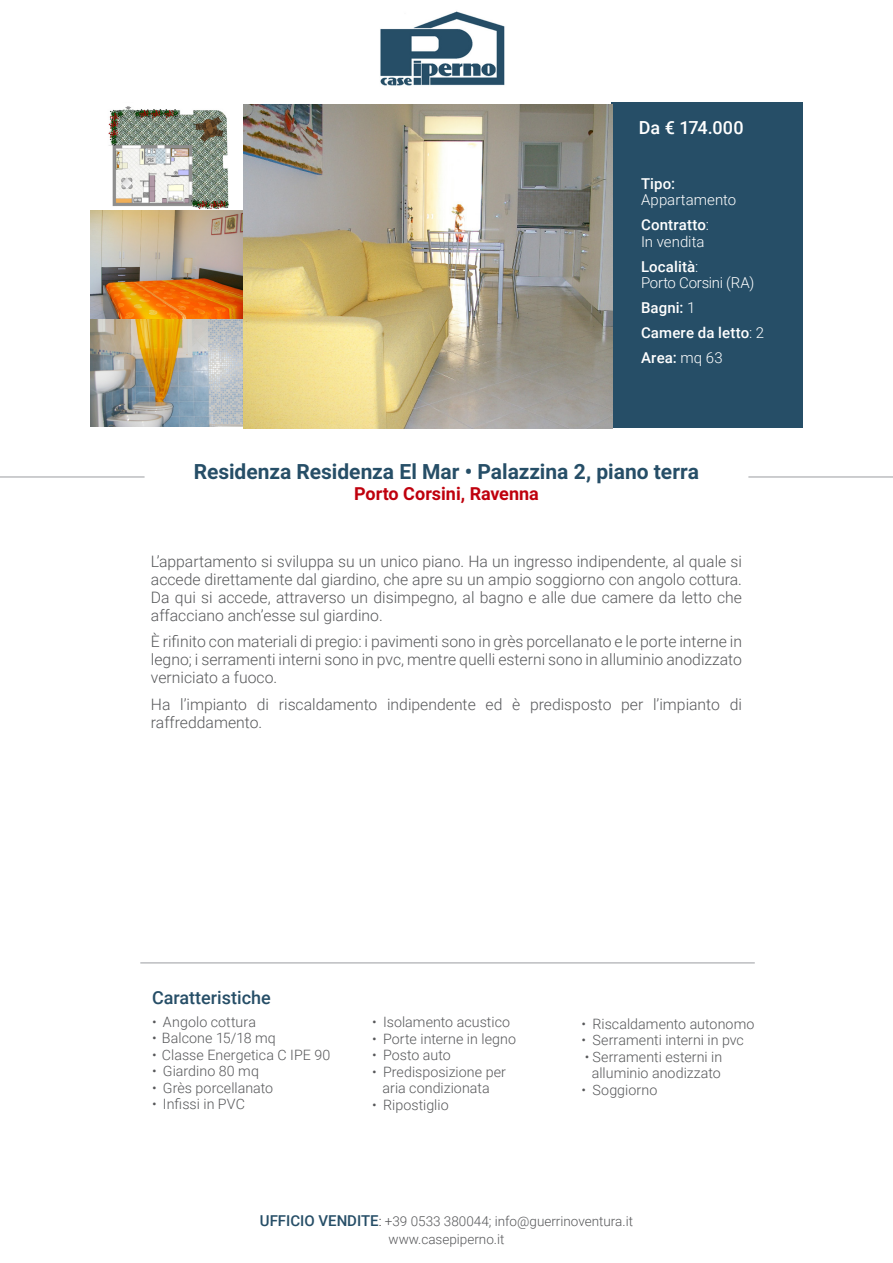
<style>
.page{position:relative;width:893px;height:1263px;background:#fff}
.page>*{position:absolute;margin:0;border:0;box-sizing:border-box;transform-origin:0 0}
.t1{font:700 21px "Roboto";color:#264e67}
.t2{font:700 18px "Roboto";color:#bf000d}
.t3{font:500 18px "Roboto";color:#264e67}
.t4{font:500 18px "Roboto";letter-spacing:-.005em;color:#fff}
.t5{font:300 15.75px/18px "Roboto";color:#57585a;text-align:justify}
.t6{font:500 15px "Roboto";letter-spacing:.01em;color:#fff}
.t7{font:300 15px "Roboto";color:#fff}
.t8{font:300 14.25px "Roboto";letter-spacing:.005em;color:#57585a}
.t9{font:300 13.5px "Roboto";color:#57585a}
.s1{font-weight:300}
.s2{font-weight:500;font-size:15px;color:#264e67}
.s3{color:#231f20}
</style>
<div class="page">
<div style="left:611px;top:102px;width:192px;height:326px;background:#264e67"></div>
<img style="left:106px;top:106px;width:126px;height:105px">
<img style="left:90px;top:211px;width:153px;height:215px">
<img style="left:243px;top:104px;width:369px;height:324px">
<img style="left:380px;top:11px;width:125px;height:75px">
<hr style="left:0;top:476px;width:145px;height:2px;background:#bcbdc0">
<hr style="left:748px;top:476px;width:145px;height:2px;background:#bcbdc0">
<hr style="left:140px;top:962px;width:615px;height:2px;background:#bcbdc0">
<div style="left:230px;top:159px;width:12px;height:13px;background:#fff"></div>
<p class="t4" style="left:639px;top:115px;width:106px">Da € 174.000</p>
<p class="t6" style="left:641px;top:173px;width:36px">Tipo:</p>
<p class="t7" style="left:641px;top:189px;width:97px">Appartamento</p>
<p class="t6" style="left:641px;top:214px;width:69px">Contratto<span class="s1">:</span></p>
<p class="t7" style="left:641px;top:231px;width:65px">In vendita</p>
<p class="t6" style="left:641px;top:256px;width:59px">Località<span class="s1">:</span></p>
<p class="t7" style="left:641px;top:272px;width:115px">Porto Corsini (RA)</p>
<p class="t6" style="left:641px;top:297px;width:56px">Bagni: <span class="s1">1</span></p>
<p class="t6" style="left:641px;top:322px;width:125px">Camere da letto<span class="s1">: 2</span></p>
<p class="t6" style="left:641px;top:347px;width:83px">Area: <span class="s1">mq 63</span></p>
<p class="t1" style="left:194px;top:457px;width:507px">Residenza Residenza El Mar • Palazzina 2, piano terra</p>
<p class="t2" style="left:354px;top:481px;width:186px">Porto Corsini, Ravenna</p>
<p class="t5" style="left:151px;top:551px;width:593px">L’appartamento si sviluppa su un unico piano. Ha un ingresso indipendente, al quale si accede direttamente dal giardino, che apre su un ampio soggiorno con angolo cottura.<br>Da qui si accede, attraverso un disimpegno, al bagno e alle due camere da letto che affacciano anch’esse sul giardino.</p>
<p class="t5" style="left:151px;top:632px;width:593px">È rifinito con materiali di pregio: i pavimenti sono in grès porcellanato e le porte interne in legno; i serramenti interni sono in pvc, mentre quelli esterni sono in alluminio anodizzato verniciato a fuoco.</p>
<p class="t5" style="left:151px;top:694px;width:593px">Ha l’impianto di riscaldamento indipendente ed è predisposto per l’impianto di raffreddamento.</p>
<p class="t3" style="left:152px;top:985px;width:120px">Caratteristiche</p>
<p class="t8" style="left:152px;top:1012px;width:105px">• Angolo cottura</p>
<p class="t8" style="left:152px;top:1028px;width:125px">• Balcone 15/18 mq</p>
<p class="t8" style="left:152px;top:1045px;width:180px">• Classe Energetica C IPE 90</p>
<p class="t8" style="left:152px;top:1061px;width:108px">• Giardino 80 mq</p>
<p class="t8" style="left:152px;top:1078px;width:123px">• Grès porcellanato</p>
<p class="t8" style="left:152px;top:1094px;width:94px">• Infissi in PVC</p>
<p class="t8" style="left:372px;top:1012px;width:140px">• Isolamento acustico</p>
<p class="t8" style="left:372px;top:1028px;width:145px">• Porte interne in legno</p>
<p class="t8" style="left:372px;top:1045px;width:80px">• Posto auto</p>
<p class="t8" style="left:372px;top:1061px;width:135px">• Predisposizione per</p>
<p class="t8" style="left:382px;top:1078px;width:109px">aria condizionata</p>
<p class="t8" style="left:372px;top:1094px;width:78px">• Ripostiglio</p>
<p class="t8" style="left:581px;top:1014px;width:174px">• Riscaldamento autonomo</p>
<p class="t8" style="left:581px;top:1030px;width:164px">• Serramenti interni in pvc</p>
<p class="t8" style="left:585px;top:1047px;width:139px">• Serramenti esterni in</p>
<p class="t8" style="left:592px;top:1063px;width:130px">alluminio anodizzato</p>
<p class="t8" style="left:581px;top:1080px;width:77px">• Soggiorno</p>
<p class="t9" style="left:260px;top:1212px;width:375px"><span class="s2">UFFICIO VENDITE</span><span class="s3">:</span> +39 0533 380044; info@guerrinoventura.it</p>
<p class="t9" style="left:388px;top:1230px;width:117px">www.casepiperno.it</p>
</div>
